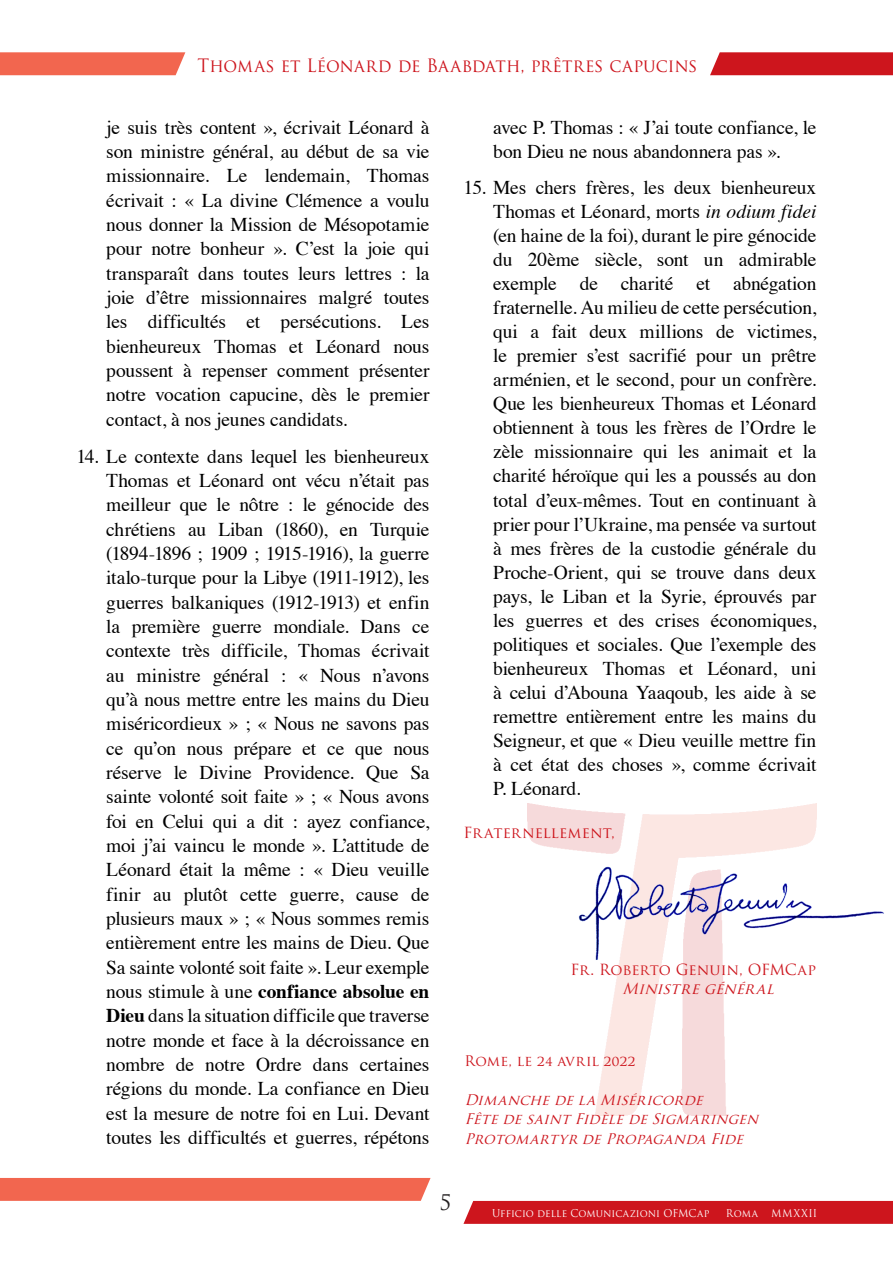
<style>
.page{position:relative;width:893px;height:1263px;background:#fff}
.page>*{position:absolute;margin:0;border:0;box-sizing:border-box;transform-origin:0 0}
.t1{font:21px "Trajan Pro";color:#231f20}
.tekst{font:19.5px/24.3px "Times";letter-spacing:-.01em;color:#000;text-align:justify}
.t2{font:18px "Trajan Pro";color:#cd151d;scale:.95 1}
.t3{font:15px "Trajan Pro";color:#cd151d}
.t4{font:italic 15px "Trajan Pro";color:#cd151d}
.t5{font:italic 14.25px "Trajan Pro";color:#cd151d}
.t6{font:14.25px "Trajan Pro";letter-spacing:.025em;color:#cd151d}
.t7{font:10.5px "Trajan Pro";letter-spacing:.005em;color:#fff;scale:.95 1}
.t8{font:10.5px "Trajan Pro";letter-spacing:.05em;color:#fff;scale:.95 1}
.s1{font-weight:700}
.s2{font-style:italic}
</style>
<div class="page">
<div style="left:0;top:1178px;width:431px;height:23px;background:#f2664f"></div>
<div style="left:463px;top:1201px;width:430px;height:23px;background:#cd151d"></div>
<div style="left:0;top:52px;width:185px;height:23px;background:#f2664f"></div>
<svg style="left:710px;top:52px;width:183px;height:23px;background:#cf1e26"></svg>
<img style="left:527px;top:804px;width:289px;height:311px">
<img style="left:575px;top:860px;width:309px;height:105px">
<p class="t2" style="left:197px;top:54px;width:528px">Thomas et Léonard de Baabdath, prêtres capucins</p>
<p class="tekst" style="left:106px;top:113px;width:325px">je suis très content », écrivait Léonard à son ministre général, au début de sa vie missionnaire. Le lendemain, Thomas écrivait : « La divine Clémence a voulu nous donner la Mission de Mésopotamie pour notre bonheur ». C’est la joie qui transparaît dans toutes leurs lettres : la joie d’être missionnaires malgré toutes les difficultés et persécutions. Les bienheureux Thomas et Léonard nous poussent à repenser comment présenter notre vocation capucine, dès le premier contact, à nos jeunes candidats.</p>
<p class="tekst" style="left:106px;top:442px;width:325px;text-indent:-30px">14. Le contexte dans lequel les bienheureux Thomas et Léonard ont vécu n’était pas meilleur que le nôtre : le génocide des chrétiens au Liban (1860), en Turquie (1894-1896 ; 1909 ; 1915-1916), la guerre italo-turque pour la Libye (1911-1912), les guerres balkaniques (1912-1913) et enfin la première guerre mondiale. Dans ce contexte très difficile, Thomas écrivait au ministre général : « Nous n’avons qu’à nous mettre entre les mains du Dieu miséricordieux » ; « Nous ne savons pas ce qu’on nous prépare et ce que nous réserve le Divine Providence. Que Sa sainte volonté soit faite » ; « Nous avons foi en Celui qui a dit : ayez confiance, moi j’ai vaincu le monde ». L’attitude de Léonard était la même : « Dieu veuille finir au plutôt cette guerre, cause de plusieurs maux » ; « Nous sommes remis entièrement entre les mains de Dieu. Que Sa sainte volonté soit faite ». Leur exemple nous stimule à une <span class="s1">confiance absolue en Dieu</span> dans la situation difficile que traverse notre monde et face à la décroissance en nombre de notre Ordre dans certaines régions du monde. La confiance en Dieu est la mesure de notre foi en Lui. Devant toutes les difficultés et guerres, répétons</p>
<p class="tekst" style="left:493px;top:113px;width:325px">avec P. Thomas : « J’ai toute confiance, le bon Dieu ne nous abandonnera pas ».</p>
<p class="tekst" style="left:493px;top:174px;width:325px;text-indent:-30px">15. Mes chers frères, les deux bienheureux Thomas et Léonard, morts <span class="s2">in odium fidei </span>(en haine de la foi), durant le pire génocide du 20ème siècle, sont un admirable exemple de charité et abnégation fraternelle. Au milieu de cette persécution, qui a fait deux millions de victimes, le premier s’est sacrifié pour un prêtre arménien, et le second, pour un confrère.<br>Que les bienheureux Thomas et Léonard obtiennent à tous les frères de l’Ordre le zèle missionnaire qui les animait et la charité héroïque qui les a poussés au don total d’eux-mêmes. Tout en continuant à prier pour l’Ukraine, ma pensée va surtout à mes frères de la custodie générale du Proche-Orient, qui se trouve dans deux pays, le Liban et la Syrie, éprouvés par les guerres et des crises économiques, politiques et sociales. Que l’exemple des bienheureux Thomas et Léonard, uni à celui d’Abouna Yaaqoub, les aide à se remettre entièrement entre les mains du Seigneur, et que « Dieu veuille mettre fin à cet état des choses », comme écrivait P. Léonard.</p>
<p class="t3" style="left:463px;top:823px;width:153px">Fraternellement,</p>
<p class="t3" style="left:570px;top:959px;width:247px">Fr. Roberto Genuin, OFMCap</p>
<p class="t4" style="left:622px;top:979px;width:158px">Ministregénéral</p>
<p class="t6" style="left:464px;top:1052px;width:173px">Rome, le 24 avril 2022</p>
<p class="t5" style="left:464px;top:1091px;width:245px">DimanchedelaMiséricorde</p>
<p class="t5" style="left:464px;top:1110px;width:300px">FêtedesaintFidèledeSigmaringen</p>
<p class="t5" style="left:464px;top:1130px;width:285px">Protomartyr dePropaganda Fide</p>
<p class="t1" style="left:439px;top:1189px;width:13px">5</p>
<p class="t7" style="left:492px;top:1206px;width:231px">Ufficio delle Comunicazioni OFMCap</p>
<p class="t8" style="left:726px;top:1206px;width:98px">Roma MMXXII</p>
</div>
